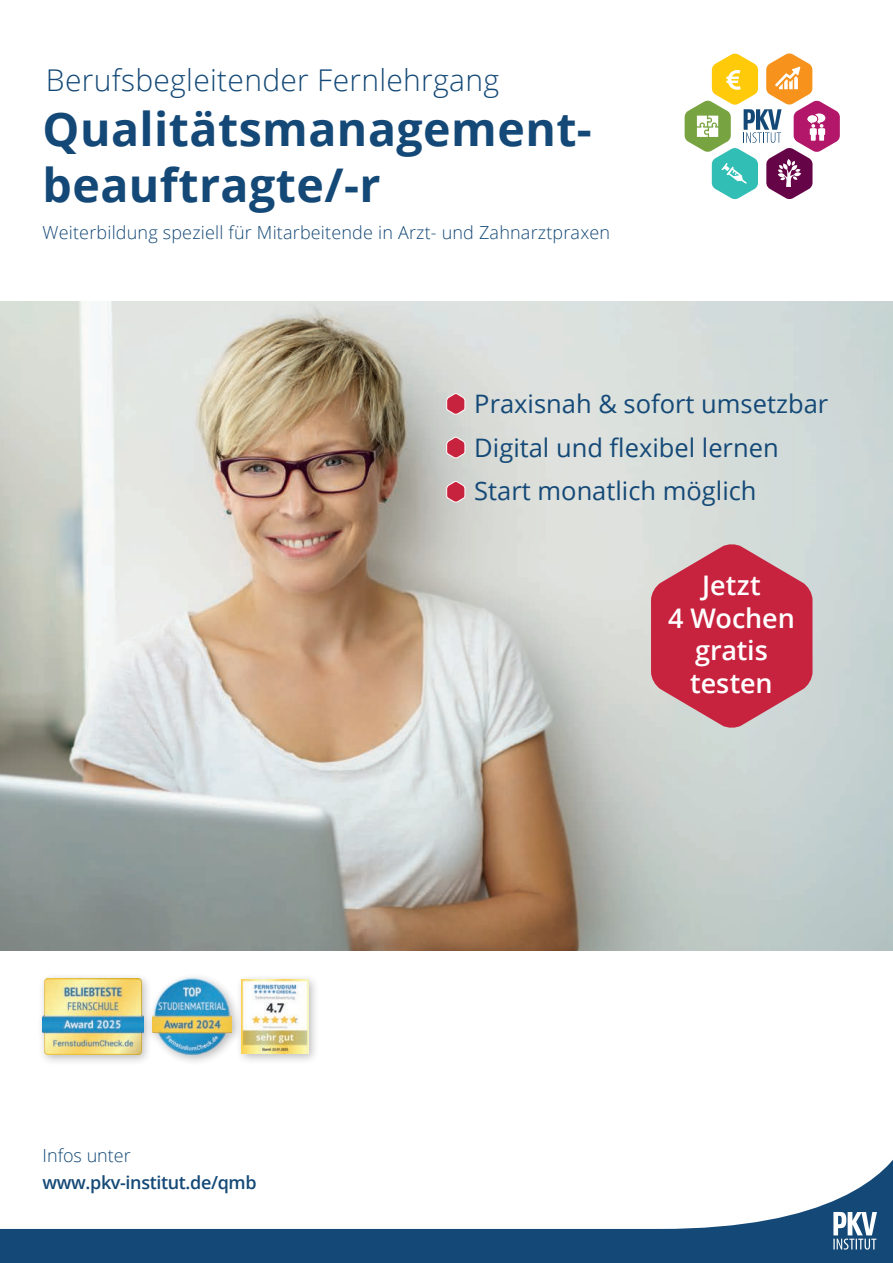
<style>
.page{position:relative;width:893px;height:1263px;background:#fff}
.page>*{position:absolute;margin:0;border:0;box-sizing:border-box;transform-origin:0 0}
.t1{font:700 46.5px/55.8px "Open Sans";letter-spacing:.01em;color:#144977}
.t2{font:300 30px "Open Sans";letter-spacing:.01em;color:#144977}
.t3{font:600 27px/32.4px "Open Sans";color:#fff;text-align:center}
.t4{font:25.5px "Open Sans";color:#144977}
.t5{font:300 18px "Open Sans";letter-spacing:.01em;color:#144977}
.t6{font:600 18px/27px "Open Sans";letter-spacing:-.02em;color:#144977}
.s1{font-weight:300}
</style>
<div class="page">
<svg style="left:0;top:1160px;width:893px;height:103px"></svg>
<svg style="left:833px;top:1212px;width:44px;height:37px"></svg>
<img style="left:0;top:302px;width:893px;height:648px">
<svg style="left:446px;top:436px;width:20px;height:23px"></svg>
<svg style="left:446px;top:480px;width:20px;height:23px"></svg>
<svg style="left:446px;top:392px;width:20px;height:23px"></svg>
<svg style="left:685px;top:53px;width:155px;height:146px"></svg>
<svg style="left:651px;top:543px;width:161px;height:185px;background:#ca4d61"></svg>
<div style="left:37px;top:972px;width:118px;height:93px;background:#231f20;opacity:.3"></div>
<img style="left:43px;top:978px;width:100px;height:76px">
<div style="left:146px;top:972px;width:97px;height:94px;background:#231f20;opacity:.3"></div>
<img style="left:152px;top:978px;width:80px;height:76px">
<div style="left:235px;top:974px;width:85px;height:90px;background:#231f20;opacity:.3"></div>
<img style="left:241px;top:979px;width:67px;height:74px">
<p class="t2" style="left:46px;top:60px;width:455px">Berufsbegleitender Fernlehrgang</p>
<p class="t1" style="left:43px;top:100px;width:551px">Qualitätsmanagement&shy;beauftragte/-r</p>
<p class="t5" style="left:43px;top:220px;width:569px">Weiterbildung speziell für Mitarbeitende in Arzt- und Zahnarztpraxen</p>
<p class="t4" style="left:474px;top:386px;width:355px">Praxisnah &amp; sofort umsetzbar</p>
<p class="t4" style="left:474px;top:430px;width:306px">Digital und flexibel lernen</p>
<p class="t4" style="left:474px;top:474px;width:284px">Start monatlich möglich</p>
<p class="t6" style="left:43px;top:1141px;width:216px"><span class="s1">Infos unter </span>www.pkv-institut.de/qmb</p>
<p class="t3" style="left:668px;top:569px;width:128px">Jetzt<br>4 Wochen gratis testen</p>
</div>
